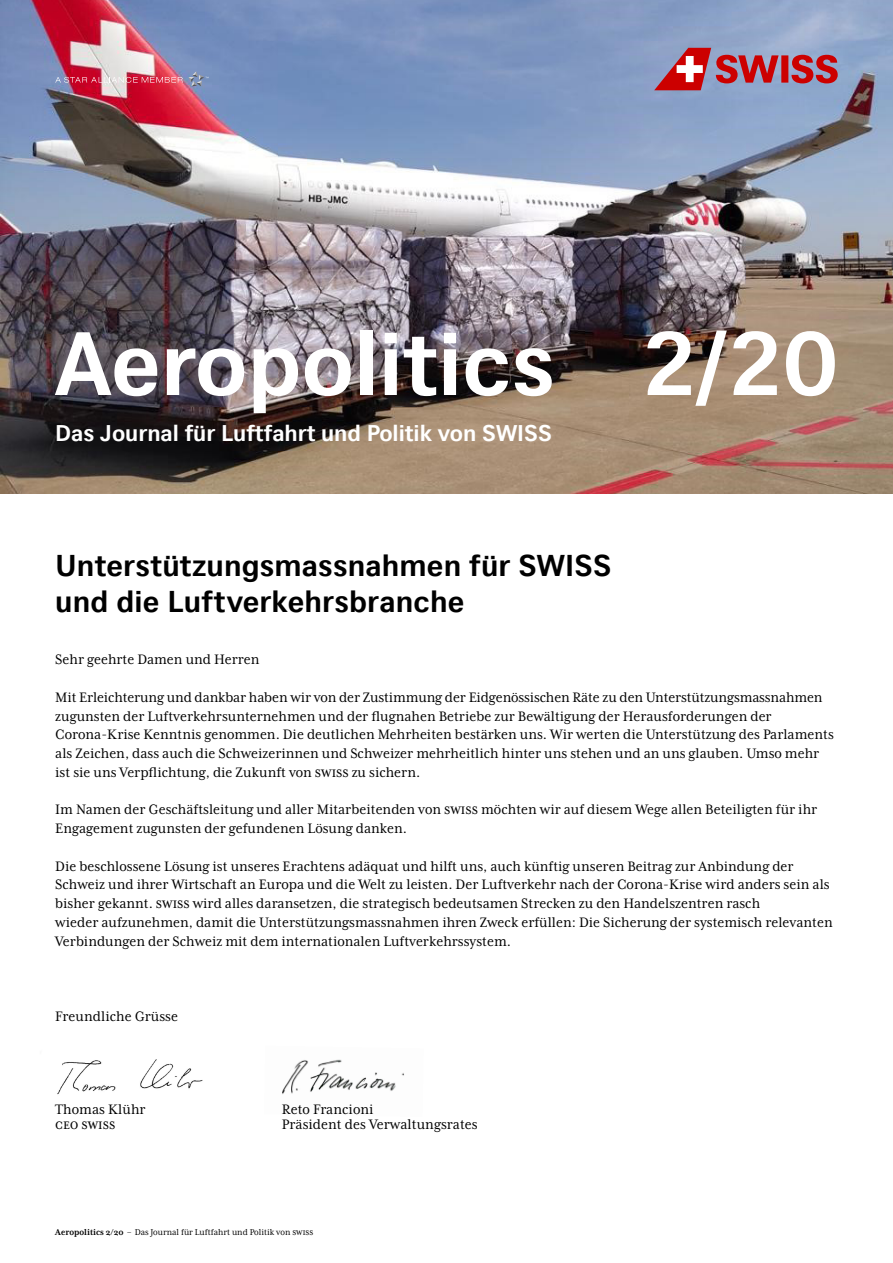
<style>
.page{position:relative;width:893px;height:1263px;background:#fff}
.page>*{position:absolute;margin:0;border:0;box-sizing:border-box;transform-origin:0 0}
.t1{font:700 90px "CH Sans";color:#fff}
.Headline_gross{font:700 30px/36px "CH Sans";letter-spacing:.005em;color:#000}
.t2{font:700 22.65px "CH Sans";color:#fff}
.Lauftext__Master{font:15.75px/18.8px "Mrs Eaves XL Serif Nar OT";color:#000}
.Lauftext_mit_Einzug{font:15.75px "Mrs Eaves XL Serif Nar OT";color:#000}
.Lauftext__Master-2{font:9.75px "Mrs Eaves XL Serif Nar OT";color:#000}
.s1{font-weight:700}
</style>
<div class="page">
<img style="left:57px;top:1059px;width:146px;height:36px">
<img style="left:282px;top:1059px;width:122px;height:36px">
<img style="left:0;top:0;width:893px;height:493px">
<svg style="left:654px;top:48px;width:184px;height:42px"></svg>
<img style="left:55px;top:71px;width:154px;height:15px">
<p class="t1" style="left:55px;top:307px;width:784px">Aeropolitics 2/20</p>
<p class="t2" style="left:55px;top:419px;width:498px">Das Journal für Luftfahrt und Politik von SWISS</p>
<p class="Headline_gross" style="left:55px;top:548px;width:558px">Unterstützungsmassnahmen für SWISS und die Luftverkehrsbranche</p>
<p class="Lauftext__Master" style="left:55px;top:650px;width:206px">Sehr geehrte Damen und Herren</p>
<p class="Lauftext__Master" style="left:55px;top:688px;width:780px">Mit Erleichterung und dankbar haben wir von der Zustimmung der Eidgenössischen Räte zu den Unterstützungsmassnahmen zugunsten der Luftverkehrsunternehmen und der flugnahen Betriebe zur Bewältigung der Herausforderungen der Corona-Krise Kenntnis genommen. Die deutlichen Mehrheiten bestärken uns. Wir werten die Unterstützung des Parlaments als Zeichen, dass auch die Schweizerinnen und Schweizer mehrheitlich hinter uns stehen und an uns glauben. Umso mehr ist sie uns Verpflichtung, die Zukunft von SWISS zu sichern.</p>
<p class="Lauftext__Master" style="left:55px;top:800px;width:763px">Im Namen der Geschäftsleitung und aller Mitarbeitenden von SWISS möchten wir auf diesem Wege allen Beteiligten für ihr<br>Engagement zugunsten der gefundenen Lösung danken.</p>
<p class="Lauftext__Master" style="left:55px;top:856px;width:779px">Die beschlossene Lösung ist unseres Erachtens adäquat und hilft uns, auch künftig unseren Beitrag zur Anbindung der Schweiz und ihrer Wirtschaft an Europa und die Welt zu leisten. Der Luftverkehr nach der Corona-Krise wird anders sein als bisher gekannt. SWISS wird alles daransetzen, die strategisch bedeutsamen Strecken zu den Handelszentren rasch<br>wieder aufzunehmen, damit die Unterstützungsmassnahmen ihren Zweck erfüllen: Die Sicherung der systemisch relevanten Verbindungen der Schweiz mit dem internationalen Luftverkehrssystem.</p>
<p class="Lauftext_mit_Einzug" style="left:55px;top:1008px;width:124px">Freundliche Grüsse</p>
<p class="Lauftext_mit_Einzug" style="left:55px;top:1102px;width:92px">Thomas Klühr</p>
<p class="Lauftext_mit_Einzug" style="left:282px;top:1102px;width:93px">Reto Francioni</p>
<p class="Lauftext_mit_Einzug" style="left:55px;top:1117px;width:62px">CEO SWISS</p>
<p class="Lauftext_mit_Einzug" style="left:282px;top:1117px;width:197px">Präsident des Verwaltungsrates</p>
<p class="Lauftext__Master-2" style="left:55px;top:1227px;width:259px"><span class="s1">Aeropolitics 2/20</span> – Das Journal für Luftfahrt und Politik von SWISS</p>
</div>
